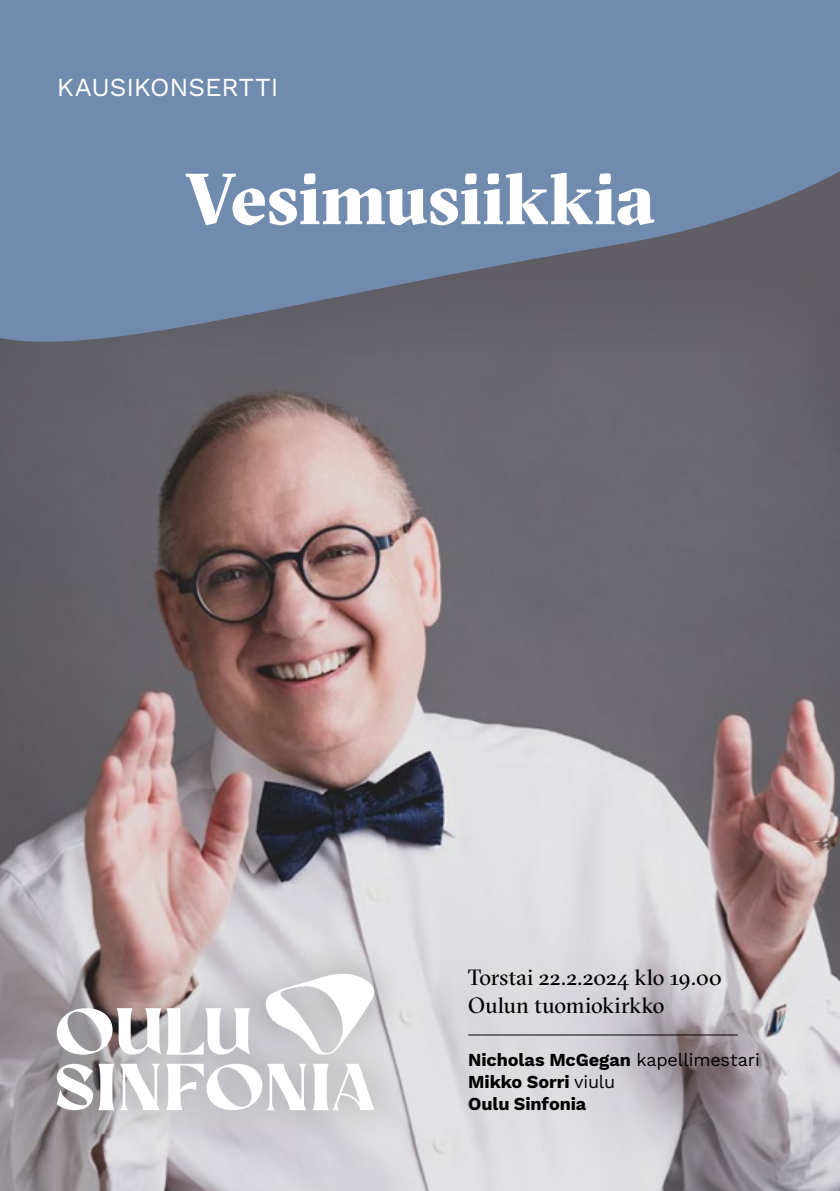
<style>
.page{position:relative;width:840px;height:1191px;background:#fff}
.page>*{position:absolute;margin:0;border:0;box-sizing:border-box;transform-origin:0 0}
.t1{font:900 72px "GT Sectra Fine";letter-spacing:-.01em;color:#fff}
.t2{font:26px "Work Sans";letter-spacing:-.005em;color:#fff}
.t3{font:22px/27.6px "GT Sectra Fine";letter-spacing:.01em;color:#000}
.t4{font:700 18px/22px "Work Sans";letter-spacing:-.005em;color:#000}
.s1{font-weight:400}
</style>
<div class="page">
<img style="left:0;top:355px;width:839px;height:836px">
<svg style="left:0;top:0;width:839px;height:355px;background:#6c819e"></svg>
<div style="left:20px;top:936px;width:389px;height:211px;background:#000;opacity:.3"></div>
<svg style="left:57px;top:1008px;width:193px;height:46px"></svg>
<svg style="left:57px;top:1063px;width:103px;height:47px"></svg>
<svg style="left:166px;top:1063px;width:208px;height:47px"></svg>
<svg style="left:265px;top:969px;width:112px;height:85px"></svg>
<hr style="left:468px;top:1034px;width:269px;height:1px;background:#000">
<h2 class="t2" style="left:57px;top:68px;width:223px">KAUSIKONSERTTI</h2>
<h1 class="t1" style="left:185px;top:158px;width:471px">Vesimusiikkia</h1>
<p class="t3" style="left:468px;top:964px;width:255px">Torstai 22.2.2024 klo 19.00<br>Oulun tuomiokirkko</p>
<p class="t4" style="left:468px;top:1050px;width:293px">Nicholas McGegan <span class="s1">kapellimestari<br></span>Mikko Sorri <span class="s1">viulu<br></span>Oulu Sinfonia</p>
</div>
